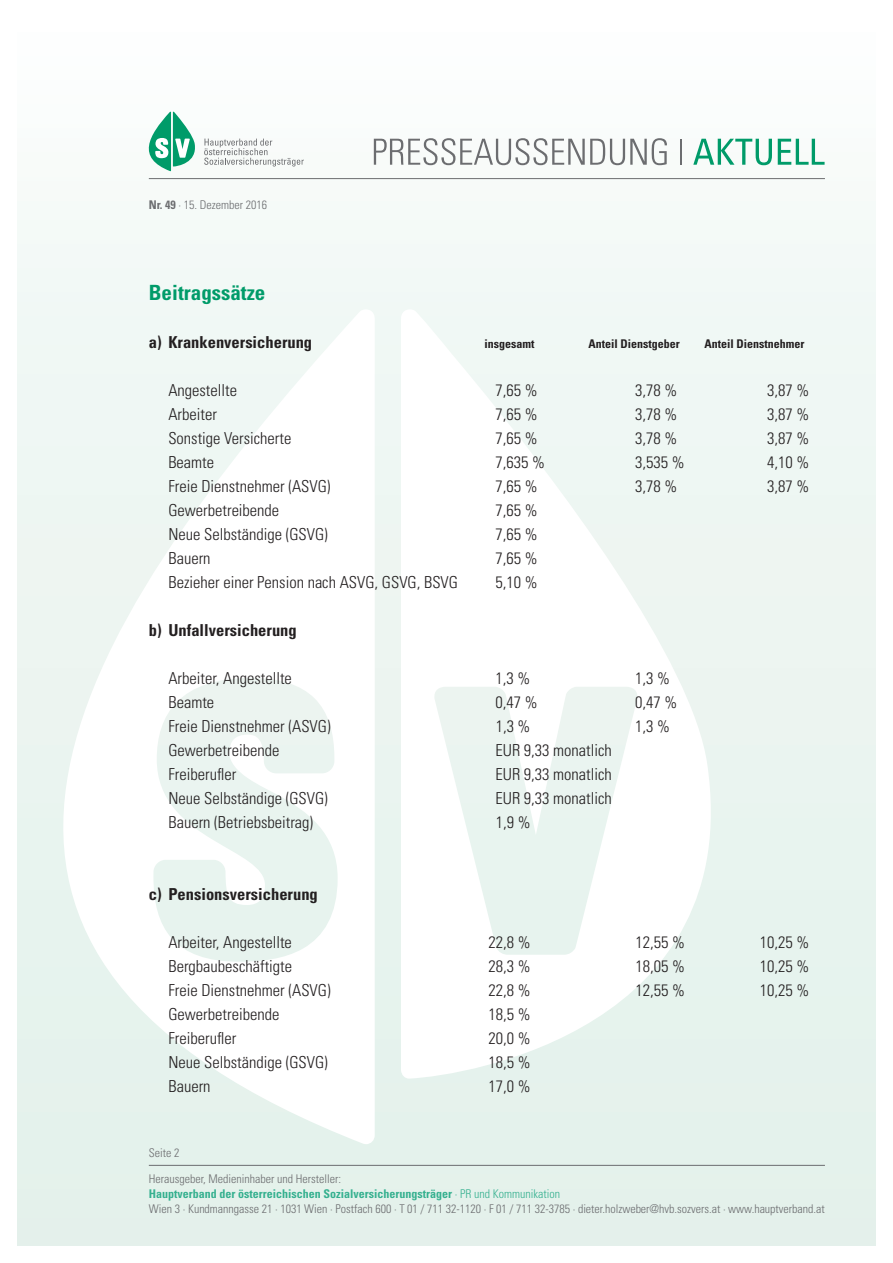
<style>
.page{position:relative;width:893px;height:1263px;background:#fff}
.page>*{position:absolute;margin:0;border:0;box-sizing:border-box;transform-origin:0 0}
.t1{font:700 condensed 21px "Univers LT Std";color:#009b69}
.t2{font:300 condensed 16.5px "Univers LT Std";color:#231f20}
.t3{font:700 condensed 16.5px "Univers LT Std";color:#231f20}
.t4{font:300 condensed 12px/15px "Univers LT Std";color:#6c6d70}
.t5{font:700 condensed 12px "Univers LT Std";color:#231f20}
.s1{font-weight:700}
.s2{font-weight:700;color:#35b08f}
.s3{color:#35b08f}
</style>
<div class="page">
<div style="left:17px;top:17px;width:859px;height:1229px;background:linear-gradient(to bottom,#f9fcfb,#e1f0e9)"></div>
<svg style="left:37px;top:309px;width:338px;height:835px"></svg>
<svg style="left:401px;top:309px;width:344px;height:769px"></svg>
<hr style="left:149px;top:178px;width:676px;height:1px;background:#6c6d70">
<svg style="left:136px;top:112px;width:61px;height:59px"></svg>
<svg style="left:204px;top:139px;width:100px;height:27px"></svg>
<hr style="left:149px;top:1165px;width:676px;height:1px;background:#6c6d70">
<hr style="left:680px;top:139px;width:2px;height:26px;background:#6c6d70">
<svg style="left:693px;top:139px;width:79px;height:26px"></svg>
<svg style="left:778px;top:139px;width:47px;height:26px"></svg>
<svg style="left:374px;top:138px;width:293px;height:27px"></svg>
<p class="t4" style="left:149px;top:197px;width:120px"><span class="s1">Nr. 49</span> · 15. Dezember 2016</p>
<p class="t1" style="left:149px;top:279px;width:118px">Beitragssätze</p>
<p class="t3" style="left:149px;top:332px;width:165px">a) Krankenversicherung</p>
<p class="t5" style="left:484px;top:336px;width:51px">insgesamt</p>
<p class="t5" style="left:588px;top:336px;width:93px">Anteil Dienstgeber</p>
<p class="t5" style="left:704px;top:336px;width:101px">Anteil Dienstnehmer</p>
<p class="t2" style="left:168px;top:380px;width:70px">Angestellte</p>
<p class="t2" style="left:496px;top:380px;width:44px">7,65 %</p>
<p class="t2" style="left:635px;top:380px;width:44px">3,78 %</p>
<p class="t2" style="left:767px;top:380px;width:44px">3,87 %</p>
<p class="t2" style="left:168px;top:404px;width:50px">Arbeiter</p>
<p class="t2" style="left:496px;top:404px;width:44px">7,65 %</p>
<p class="t2" style="left:635px;top:404px;width:44px">3,78 %</p>
<p class="t2" style="left:767px;top:404px;width:44px">3,87 %</p>
<p class="t2" style="left:168px;top:428px;width:125px">Sonstige Versicherte</p>
<p class="t2" style="left:496px;top:428px;width:44px">7,65 %</p>
<p class="t2" style="left:635px;top:428px;width:44px">3,78 %</p>
<p class="t2" style="left:767px;top:428px;width:44px">3,87 %</p>
<p class="t2" style="left:168px;top:452px;width:47px">Beamte</p>
<p class="t2" style="left:496px;top:452px;width:51px">7,635 %</p>
<p class="t2" style="left:635px;top:452px;width:51px">3,535 %</p>
<p class="t2" style="left:767px;top:452px;width:44px">4,10 %</p>
<p class="t2" style="left:168px;top:476px;width:164px">Freie Dienstnehmer (ASVG)</p>
<p class="t2" style="left:496px;top:476px;width:44px">7,65 %</p>
<p class="t2" style="left:635px;top:476px;width:44px">3,78 %</p>
<p class="t2" style="left:767px;top:476px;width:44px">3,87 %</p>
<p class="t2" style="left:168px;top:500px;width:112px">Gewerbetreibende</p>
<p class="t2" style="left:496px;top:500px;width:44px">7,65 %</p>
<p class="t2" style="left:168px;top:524px;width:161px">Neue Selbständige (GSVG)</p>
<p class="t2" style="left:496px;top:524px;width:44px">7,65 %</p>
<p class="t2" style="left:168px;top:548px;width:44px">Bauern</p>
<p class="t2" style="left:496px;top:548px;width:44px">7,65 %</p>
<p class="t2" style="left:168px;top:572px;width:291px">Bezieher einer Pension nach ASVG, GSVG, BSVG</p>
<p class="t2" style="left:496px;top:572px;width:44px">5,10 %</p>
<p class="t3" style="left:149px;top:620px;width:149px">b) Unfallversicherung</p>
<p class="t2" style="left:168px;top:668px;width:125px">Arbeiter, Angestellte</p>
<p class="t2" style="left:496px;top:668px;width:36px">1,3 %</p>
<p class="t2" style="left:635px;top:668px;width:36px">1,3 %</p>
<p class="t2" style="left:168px;top:692px;width:47px">Beamte</p>
<p class="t2" style="left:496px;top:692px;width:44px">0,47 %</p>
<p class="t2" style="left:635px;top:692px;width:44px">0,47 %</p>
<p class="t2" style="left:168px;top:716px;width:164px">Freie Dienstnehmer (ASVG)</p>
<p class="t2" style="left:496px;top:716px;width:36px">1,3 %</p>
<p class="t2" style="left:635px;top:716px;width:36px">1,3 %</p>
<p class="t2" style="left:168px;top:740px;width:112px">Gewerbetreibende</p>
<p class="t2" style="left:495px;top:740px;width:118px">EUR 9,33 monatlich</p>
<p class="t2" style="left:168px;top:764px;width:69px">Freiberufler</p>
<p class="t2" style="left:495px;top:764px;width:118px">EUR 9,33 monatlich</p>
<p class="t2" style="left:168px;top:788px;width:161px">Neue Selbständige (GSVG)</p>
<p class="t2" style="left:495px;top:788px;width:118px">EUR 9,33 monatlich</p>
<p class="t2" style="left:168px;top:812px;width:146px">Bauern (Betriebsbeitrag)</p>
<p class="t2" style="left:496px;top:812px;width:36px">1,9 %</p>
<p class="t3" style="left:149px;top:884px;width:170px">c) Pensionsversicherung</p>
<p class="t2" style="left:168px;top:932px;width:125px">Arbeiter, Angestellte</p>
<p class="t2" style="left:488px;top:932px;width:44px">22,8 %</p>
<p class="t2" style="left:635px;top:932px;width:51px">12,55 %</p>
<p class="t2" style="left:760px;top:932px;width:51px">10,25 %</p>
<p class="t2" style="left:168px;top:956px;width:125px">Bergbaubeschäftigte</p>
<p class="t2" style="left:488px;top:956px;width:44px">28,3 %</p>
<p class="t2" style="left:635px;top:956px;width:51px">18,05 %</p>
<p class="t2" style="left:760px;top:956px;width:51px">10,25 %</p>
<p class="t2" style="left:168px;top:980px;width:164px">Freie Dienstnehmer (ASVG)</p>
<p class="t2" style="left:488px;top:980px;width:44px">22,8 %</p>
<p class="t2" style="left:635px;top:980px;width:51px">12,55 %</p>
<p class="t2" style="left:760px;top:980px;width:51px">10,25 %</p>
<p class="t2" style="left:168px;top:1004px;width:112px">Gewerbetreibende</p>
<p class="t2" style="left:488px;top:1004px;width:44px">18,5 %</p>
<p class="t2" style="left:168px;top:1028px;width:69px">Freiberufler</p>
<p class="t2" style="left:488px;top:1028px;width:44px">20,0 %</p>
<p class="t2" style="left:168px;top:1052px;width:161px">Neue Selbständige (GSVG)</p>
<p class="t2" style="left:488px;top:1052px;width:44px">18,5 %</p>
<p class="t2" style="left:168px;top:1076px;width:44px">Bauern</p>
<p class="t2" style="left:488px;top:1076px;width:44px">17,0 %</p>
<p class="t4" style="left:149px;top:1145px;width:32px">Seite 2</p>
<p class="t4" style="left:149px;top:1172px;width:677px">Herausgeber, Medieninhaber und Hersteller:<br><span class="s2">Hauptverband der österreichischen Sozialversicherungsträger</span> <span class="s3">· PR und Kommunikation<br></span>Wien 3 · Kundmanngasse 21 · 1031 Wien · Postfach 600 · T 01 / 711 32-1120 · F 01 / 711 32-3785 · dieter.holzweber@hvb.sozvers.at · www.hauptverband.at</p>
</div>
